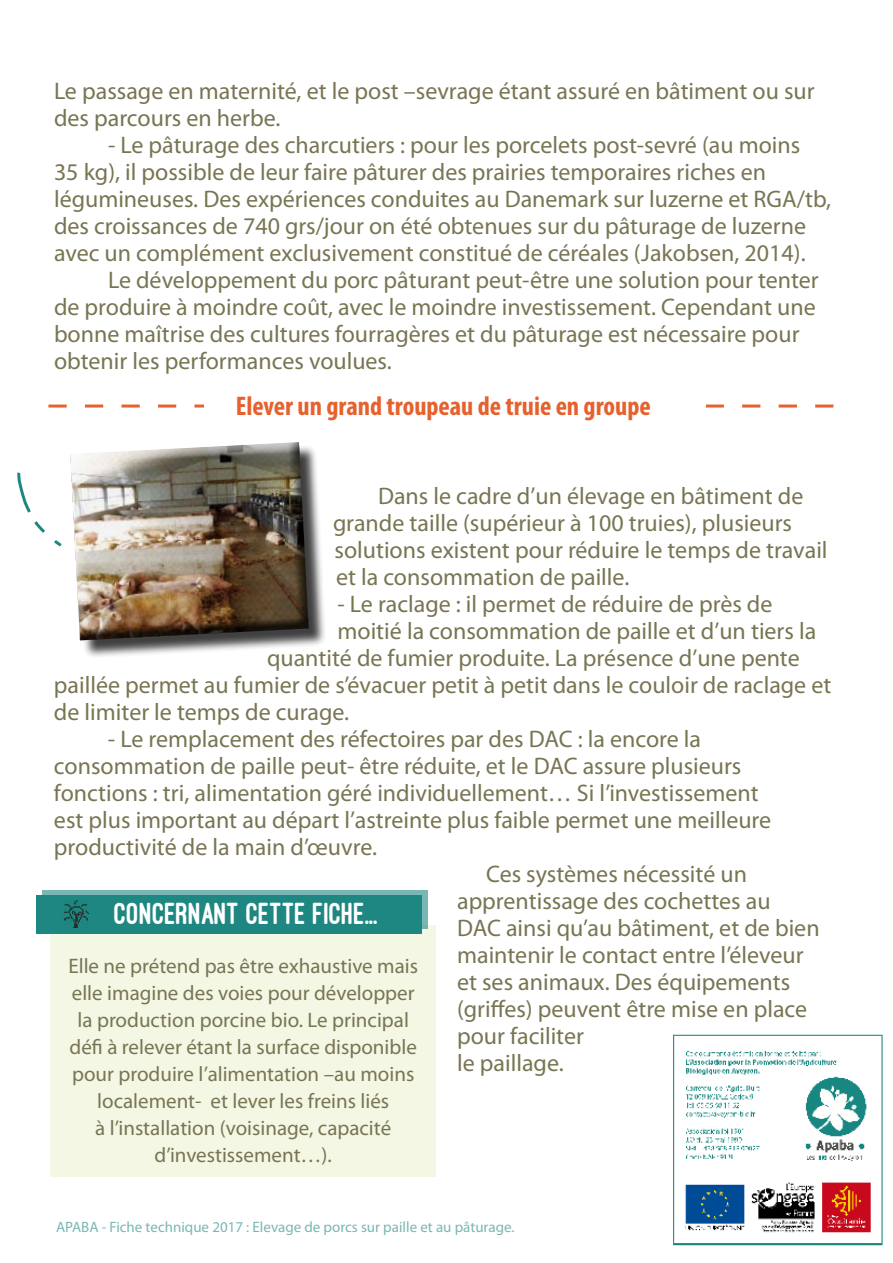
<style>
.page{position:relative;width:893px;height:1263px;background:#fff}
.page>*{position:absolute;margin:0;border:0;box-sizing:border-box;transform-origin:0 0}
.t1{font:800 31.5px "Ostrich Sans";color:#fff}
.t2{font:700 condensed 27px "Myriad Pro";color:#e5612d}
.t3{font:24px/27px "Myriad Pro";color:#787553}
.t4{font:21px/27px "Myriad Pro";color:#787553;text-align:center}
.t5{font:15px "Myriad Pro";color:#1e8780}
</style>
<div class="page">
<div style="left:72px;top:444px;width:255px;height:214px;background:#000;opacity:.75"></div>
<img style="left:70px;top:442px;width:240px;height:199px">
<svg style="left:48px;top:404px;width:785px;height:3px"></svg>
<div style="left:204px;top:393px;width:502px;height:26px;background:#fff"></div>
<svg style="left:17px;top:472px;width:45px;height:75px"></svg>
<img style="left:673px;top:1034px;width:210px;height:212px">
<div style="left:51px;top:925px;width:385px;height:251px;background:#f3f7e4"></div>
<div style="left:36px;top:895px;width:385px;height:39px;background:#1f8781"></div>
<div style="left:43px;top:890px;width:385px;height:39px;background:#1f8781"></div>
<img style="left:64px;top:900px;width:24px;height:27px">
<p class="t3" style="left:54px;top:77px;width:762px">Le passage en maternité, et le post –sevrage étant assuré en bâtiment ou sur des parcours en herbe.</p>
<p class="t3" style="left:54px;top:131px;width:778px;text-indent:54px">- Le pâturage des charcutiers : pour les porcelets post-sevré (au moins<br>35 kg), il possible de leur faire pâturer des prairies temporaires riches en légumineuses. Des expériences conduites au Danemark sur luzerne et RGA/tb, des croissances de 740 grs/jour on été obtenues sur du pâturage de luzerne avec un complément exclusivement constitué de céréales (Jakobsen, 2014).</p>
<p class="t3" style="left:54px;top:266px;width:766px;text-indent:54px">Le développement du porc pâturant peut-être une solution pour tenter de produire à moindre coût, avec le moindre investissement. Cependant une bonne maîtrise des cultures fourragères et du pâturage est nécessaire pour obtenir les performances voulues.</p>
<p class="t2" style="left:236px;top:389px;width:416px">Elever un grand troupeau de truie en groupe</p>
<p class="t3" style="left:333px;top:482px;width:496px;text-indent:45px">Dans le cadre d’un élevage en bâtiment de grande taille (supérieur à 100 truies), plusieurs solutions existent pour réduire le temps de travail et la consommation de paille.</p>
<p class="t3" style="left:337px;top:590px;width:436px">- Le raclage : il permet de réduire de près de</p>
<p class="t3" style="left:337px;top:617px;width:480px">moitié la consommation de paille et d’un tiers la</p>
<p class="t3" style="left:267px;top:644px;width:534px">quantité de fumier produite. La présence d’une pente</p>
<p class="t3" style="left:54px;top:671px;width:779px">paillée permet au fumier de s’évacuer petit à petit dans le couloir de raclage et</p>
<p class="t3" style="left:54px;top:698px;width:297px">de limiter le temps de curage.</p>
<p class="t3" style="left:108px;top:725px;width:595px">- Le remplacement des réfectoires par des DAC : la encore la</p>
<p class="t3" style="left:54px;top:752px;width:689px">consommation de paille peut- être réduite, et le DAC assure plusieurs</p>
<p class="t3" style="left:54px;top:779px;width:706px">fonctions : tri, alimentation géré individuellement… Si l’investissement</p>
<p class="t3" style="left:54px;top:806px;width:719px">est plus important au départ l’astreinte plus faible permet une meilleure</p>
<p class="t3" style="left:54px;top:833px;width:325px">productivité de la main d’œuvre.</p>
<p class="t3" style="left:486px;top:860px;width:262px">Ces systèmes nécessité un</p>
<p class="t3" style="left:457px;top:887px;width:315px">apprentissage des cochettes au</p>
<p class="t3" style="left:457px;top:914px;width:364px">DAC ainsi qu’au bâtiment, et de bien</p>
<p class="t3" style="left:457px;top:941px;width:348px">maintenir le contact entre l’éleveur</p>
<p class="t3" style="left:457px;top:968px;width:335px">et ses animaux. Des équipements</p>
<p class="t3" style="left:457px;top:995px;width:352px">(griffes) peuvent être mise en place</p>
<p class="t3" style="left:457px;top:1022px;width:128px">pour faciliter</p>
<p class="t3" style="left:457px;top:1049px;width:108px">le paillage.</p>
<h1 class="t1" style="left:115px;top:897px;width:265px">CONCERNANT CETTE FICHE...</h1>
<p class="t4" style="left:68px;top:952px;width:351px">Elle ne prétend pas être exhaustive mais elle imagine des voies pour développer la production porcine bio. Le principal défi à relever étant la surface disponible pour produire l’alimentation –au moins localement- et lever les freins liés<br>à l’installation (voisinage, capacité d’investissement…).</p>
<p class="t5" style="left:56px;top:1218px;width:460px">APABA - Fiche technique 2017 : Elevage de porcs sur paille et au pâturage.</p>
</div>
